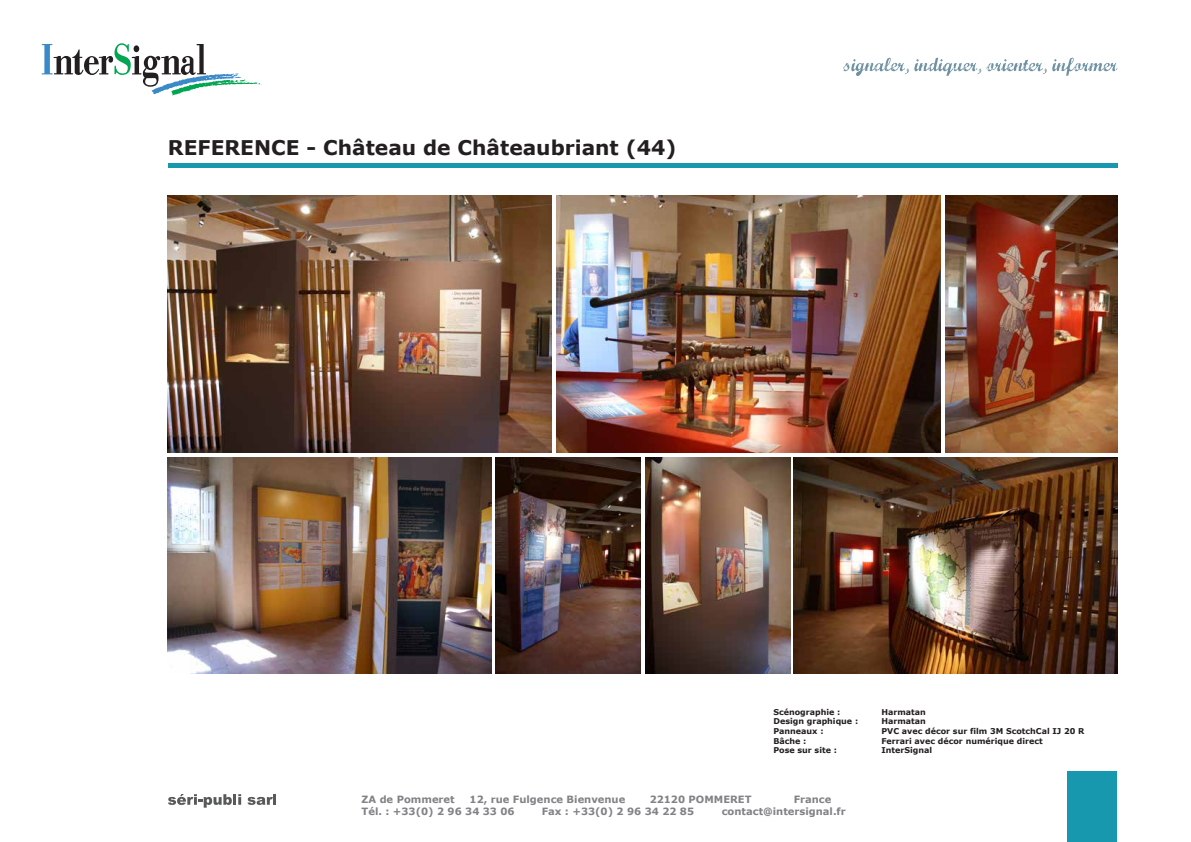
<style>
.page{position:relative;width:1191px;height:842px;background:#fff}
.page>*{position:absolute;margin:0;border:0;box-sizing:border-box;transform-origin:0 0}
.t1{font:700 20.2px "Verdana";color:#231f20}
.t2{font:700 10px "Verdana";color:#808285}
.t3{font:700 8px "Verdana";color:#231f20}
</style>
<div class="page">
<div style="left:1067px;top:771px;width:50px;height:71px;background:#1898af"></div>
<div style="left:168px;top:163px;width:949px;height:5px;background:#1898af"></div>
<svg style="left:41px;top:43px;width:221px;height:52px"></svg>
<svg style="left:843px;top:58px;width:203px;height:18px"></svg>
<svg style="left:1052px;top:58px;width:65px;height:18px"></svg>
<svg style="left:168px;top:794px;width:73px;height:14px"></svg>
<svg style="left:247px;top:794px;width:29px;height:11px"></svg>
<img style="left:495px;top:457px;width:145px;height:217px">
<img style="left:168px;top:196px;width:383px;height:257px">
<img style="left:645px;top:457px;width:145px;height:217px">
<img style="left:794px;top:457px;width:323px;height:217px">
<img style="left:556px;top:196px;width:384px;height:257px">
<img style="left:168px;top:457px;width:323px;height:217px">
<img style="left:945px;top:196px;width:172px;height:257px">
<h1 class="t1" style="left:168px;top:133px;width:510px">REFERENCE - Château de Châteaubriant (44)</h1>
<p class="t3" style="left:773px;top:706px;width:68px">Scénographie :</p>
<p class="t3" style="left:881px;top:706px;width:46px">Harmatan</p>
<p class="t3" style="left:773px;top:716px;width:86px">Design graphique :</p>
<p class="t3" style="left:881px;top:716px;width:46px">Harmatan</p>
<p class="t3" style="left:773px;top:725px;width:52px">Panneaux :</p>
<p class="t3" style="left:881px;top:725px;width:204px">PVC avec décor sur film 3M ScotchCal IJ 20 R</p>
<p class="t3" style="left:773px;top:735px;width:35px">Bâche :</p>
<p class="t3" style="left:881px;top:735px;width:163px">Ferrari avec décor numérique direct</p>
<p class="t3" style="left:773px;top:744px;width:65px">Pose sur site :</p>
<p class="t3" style="left:881px;top:744px;width:52px">InterSignal</p>
<p class="t2" style="left:361px;top:792px;width:95px">ZA de Pommeret</p>
<p class="t2" style="left:469px;top:792px;width:157px">12, rue Fulgence Bienvenue</p>
<p class="t2" style="left:649px;top:792px;width:103px">22120 POMMERET</p>
<p class="t2" style="left:793px;top:792px;width:39px">France</p>
<p class="t2" style="left:361px;top:804px;width:155px">Tél. : +33(0) 2 96 34 33 06</p>
<p class="t2" style="left:541px;top:804px;width:154px">Fax : +33(0) 2 96 34 22 85</p>
<p class="t2" style="left:721px;top:804px;width:126px">contact@intersignal.fr</p>
</div>
